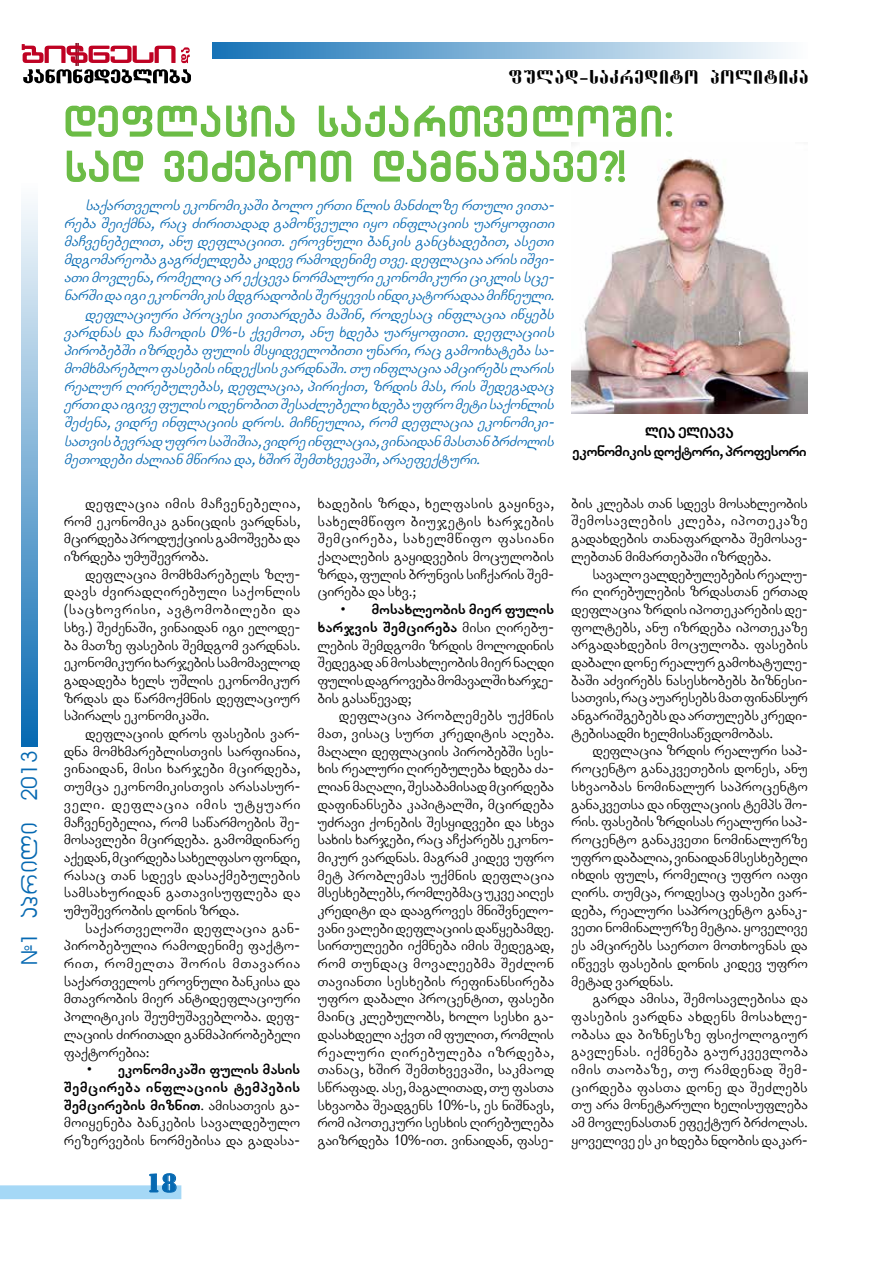
<style>
.page{position:relative;width:893px;height:1263px;background:#fff}
.page>*{position:absolute;margin:0;border:0;box-sizing:border-box;transform-origin:0 0}
.t1{font:40.5px/45px "Geo Sanet";color:#6bbc45;scale:1.1 1}
.t2{font:27px "Stencil";color:#0669b2}
.t3{font:22.5px "Avaza Mtavruli";letter-spacing:.025em;color:#0669b2}
.t4{font:19.5px "Geo Shemoqmedi";letter-spacing:.05em;color:#000;scale:1.2 1}
.t5{font:italic 15px "H Kolkhety";color:#0669b2}
.t6{font:700 15px "H Kolkhety";letter-spacing:-.06em;color:#000}
.t7{font:700 15px "H Kolkhety Mtav";letter-spacing:-.06em;color:#000}
.t8{font:14.55px/17.7px "H Kolkhety";letter-spacing:-.03em;color:#000}
.t9{font:14.55px/17.7px "H Kolkhety";letter-spacing:-.005em;color:#000}
.t10{font:14.55px/17.7px "H Kolkhety";letter-spacing:.005em;color:#000}
.s1{font-weight:700}
</style>
<div class="page">
<div style="left:0;top:1185px;width:181px;height:14px;background:#a5d8f6;border:2px solid #a5d8f6"></div>
<svg style="left:149px;top:1173px;width:28px;height:20px"></svg>
<div style="left:168px;top:43px;width:640px;height:16px;background:linear-gradient(to right,#0669b2,#fcfdfe)"></div>
<div style="left:21px;top:183px;width:16px;height:563px;background:linear-gradient(to bottom,#fdfdfe,#0669b2)"></div>
<div style="left:21px;top:42px;width:191px;height:42px;background:#fff"></div>
<svg style="left:21px;top:44px;width:167px;height:40px"></svg>
<svg style="left:22px;top:43px;width:169px;height:40px"></svg>
<img style="left:571px;top:142px;width:237px;height:272px">
<svg style="left:65px;top:105px;width:230px;height:32px"></svg>
<svg style="left:318px;top:105px;width:355px;height:33px"></svg>
<svg style="left:66px;top:150px;width:78px;height:32px"></svg>
<svg style="left:164px;top:150px;width:188px;height:33px"></svg>
<svg style="left:374px;top:149px;width:252px;height:34px"></svg>
<h3 class="t3" style="left:19px;top:965px;width:216px;rotate:-90deg">#1 aprili 2013</h3>
<h3 class="t4" style="left:508px;top:66px;width:251px">FULAD-SAKREDITO POLITIKA</h3>
<h1 class="t1" style="left:64px;top:99px;width:557px">DEFLACIA SAQARTVELOSI:<br>SAD VEZEBOT DAMNASAVE?!</h1>
<p class="t5" style="left:85px;top:197px;width:469px">SAQARTVELOSEKONOMIKASIBOLO ERTIWLISMANZILZERTULIVITA-</p>
<p class="t5" style="left:64px;top:215px;width:496px">REBASEIQMNA,RAC ZIRITADAD GAMOWVEULIIYO INFLACIIS UARYOFITI</p>
<p class="t5" style="left:64px;top:233px;width:495px">MACVENEBELIT,ANU DEFLACIIT.EROVNULIBANKIS GANCXADEBIT,ASETI</p>
<p class="t5" style="left:64px;top:252px;width:490px">MDGOMAREOBAGAGRZELDEBAKIDEVRAMODENIMETVE.DEFLACIAARISISVI-</p>
<p class="t5" style="left:64px;top:270px;width:490px">ATIMOVLENA,ROMELIC AR EQCEVANORMALURIEKONOMIKURICIKLISSCE-</p>
<p class="t5" style="left:64px;top:288px;width:496px">NARSIDAIGIEKONOMIKISMDGRADOBISSERYEVISINDIKATORADAAMICNEULI.</p>
<p class="t5" style="left:85px;top:306px;width:474px">DEFLACIURIPROCESIVITARDEBAMASIN,RODESAC INFLACIAIWYEBS</p>
<p class="t5" style="left:64px;top:324px;width:496px">VARDNAS DA CAMODIS 0%-S QVEMOT, ANU XDEBA UARYOFITI. DEFLACIIS</p>
<p class="t5" style="left:64px;top:342px;width:490px">PIROBEBSIIZRDEBAFULISMSYIDVELOBITIUNARI,RAC GAMOIXATEBASA-</p>
<p class="t5" style="left:64px;top:360px;width:495px">MOMXMAREBLO FASEBISINDEQSISVARDNASI.TU INFLACIAAMCIREBSLARIS</p>
<p class="t5" style="left:64px;top:379px;width:496px">REALUR RIREBULEBAS,DEFLACIA,PIRIQIT,ZRDISMAS,RISSEDEGADAC</p>
<p class="t5" style="left:64px;top:397px;width:496px">ERTIDAIGIVEFULISODENOBIT SESAZLEBELIXDEBAUFRO METISAQONLIS</p>
<p class="t5" style="left:64px;top:415px;width:490px">SEZENA,VIDREINFLACIISDROS.MICNEULIA,ROMDEFLACIAEKONOMIKI-</p>
<p class="t5" style="left:64px;top:433px;width:495px">SATVISBEVRAD UFRO SASISIA,VIDREINFLACIA,VINAIDANMASTANBRZOLIS</p>
<p class="t5" style="left:64px;top:451px;width:422px">METODEBIZALIANMWIRIADA,XSIR SEMTXVEVASI,ARAEFEQTURI.</p>
<p class="t10" style="left:317px;top:495px;width:238px">XADEBIS ZRDA, XELFASIS GAYINVA,<br>SAXELMWIFO BIUJETIS XARJEBIS<br>SEMCIREBA, SAXELMWIFO FASIANI<br>QARALEBIS GAYIDVEBIS MOCULOBIS<br>ZRDA, FULIS BRUNVIS SICQARIS SEM-<br>CIREBA DA SXV.;</p>
<p class="t8" style="left:317px;top:601px;width:238px;text-indent:21px"><span class="s1">• MOSAXLEOBIS MIER FULIS<br>XARJVIS SEMCIREBA</span> MISI RIREBU-<br>LEBIS SEMDGOMI ZRDIS MOLODINIS<br>SEDEGAD AN MOSAXLEOBIS MIER NARDI<br>FULIS DAGROVEBA MOMAVALSI XARJE-<br>BIS GASAWEVAD;</p>
<p class="t8" style="left:317px;top:708px;width:238px;text-indent:21px">DEFLACIA PROBLEMEBS UQMNIS MAT, VISAC SURT KREDITIS AREBA.<br>MARALI DEFLACIIS PIROBEBSI SES-XIS REALURI RIREBULEBA XDEBA ZA-LIAN MARALI, SESABAMISAD MCIRDEBA DAFINANSEBA KAPITALSI, MCIRDEBA UZRAVI QONEBIS SESYIDVEBI DA SXVA SAXIS XARJEBI, RAC ACQAREBS EKONO-MIKUR VARDNAS. MAGRAM KIDEV UFRO MET PROBLEMAS UQMNIS DEFLACIA MSESXEBLEBS, ROMLEBMAC UKVE AIRES KREDITI DA DAAGROVES MNISVNELO-VANI VALEBI DEFLACIIS DAWYEBAMDE.<br>SIRTULEEBI IQMNEBA IMIS SEDEGAD, ROM TUNDAC MOVALEEBMA SEZLON TAVIANTI SESXEBIS REFINANSIREBA UFRO DABALI PROCENTIT, FASEBI MAINC KLEBULOBS, XOLO SESXI GA-DASAXDELI AQVT IM FULIT, ROMLIS REALURI RIREBULEBA IZRDEBA, TANAC, XSIR SEMTXVEVASI, SAKMAOD SWRAFAD. ASE, MAGALITAD, TU FASTA SXVAOBA SEADGENS 10%-S, ES NISNAVS, ROM IPOTEKURI SESXIS RIREBULEBA GAIZRDEBA 10%-IT. VINAIDAN, FASE-</p>
<p class="t8" style="left:64px;top:495px;width:238px;text-align:justify;text-indent:21px">DEFLACIA IMIS MACVENEBELIA, ROM EKONOMIKA GANICDIS VARDNAS, MCIRDEBA PRODUQCIIS GAMOSVEBA DA IZRDEBA UMUSEVROBA.</p>
<p class="t8" style="left:64px;top:566px;width:238px;text-indent:21px">DEFLACIA MOMXMAREBELS ZRU-<br>DAVS ZVIRADRIREBULI SAQONLIS (SACXOVRISI, AVTOMOBILEBI DA<br>SXV.) SEZENASI, VINAIDAN IGI ELODE-<br>BA MATZE FASEBIS SEMDGOM VARDNAS.<br>EKONOMIKURI XARJEBIS SAMOMAVLOD<br>GADADEBA XELS USLIS EKONOMIKUR<br>ZRDAS DA WARMOQMNIS DEFLACIUR<br>SPIRALS EKONOMIKASI.</p>
<p class="t8" style="left:64px;top:725px;width:238px;text-indent:21px">DEFLACIIS DROS FASEBIS VAR-<br>DNA MOMXMAREBLISTVIS SARFIANIA,<br>VINAIDAN, MISI XARJEBI MCIRDEBA,<br>TUMCA EKONOMIKISTVIS ARASASUR-<br>VELI. DEFLACIA IMIS UTYUARI<br>MACVENEBELIA, ROM SAWARMOEBIS SE-<br>MOSAVLEBI MCIRDEBA. GAMOMDINARE<br>AQEDAN, MCIRDEBA SAXELFASO FONDI,<br>RASAC TAN SDEVS DASAQMEBULEBIS<br>SAMSAXURIDAN GATAVISUFLEBA DA<br>UMUSEVROBIS DONIS ZRDA.</p>
<p class="t8" style="left:64px;top:920px;width:238px;text-indent:21px">SAQARTVELOSI DEFLACIA GAN-<br>PIROBEBULIA RAMODENIME FAQTO-<br>RIT, ROMELTA SORIS MTAVARIA<br>SAQARTVELOS EROVNULI BANKISA DA<br>MTAVROBIS MIER ANTIDEFLACIURI<br>POLITIKIS SEUMUSAVEBLOBA. DEF-<br>LACIIS ZIRITADI GANMAPIROBEBELI<br>FAQTOREBIA:</p>
<p class="t9" style="left:64px;top:1061px;width:238px;text-indent:21px"><span class="s1">• EKONOMIKASI FULIS MASIS<br>SEMCIREBA INFLACIIS TEMPEBIS<br>SEMCIREBIS MIZNIT</span>. AMISATVIS GA-<br>MOIYENEBA BANKEBIS SAVALDEBULO<br>REZERVEBIS NORMEBISA DA GADASA-</p>
<h2 class="t2" style="left:146px;top:1167px;width:33px">18</h2>
<p class="t7" style="left:645px;top:425px;width:91px">LIA ELIAVA</p>
<p class="t6" style="left:572px;top:443px;width:236px">EKONOMIKIS DOQTORI, PROFESORI</p>
<p class="t8" style="left:571px;top:495px;width:238px">BIS KLEBAS TAN SDEVS MOSAXLEOBIS<br>SEMOSAVLEBIS KLEBA, IPOTEKAZE<br>GADAXDEBIS TANAFARDOBA SEMOSAV-<br>LEBTAN MIMARTEBASI IZRDEBA.</p>
<p class="t8" style="left:571px;top:566px;width:238px;text-indent:21px">SAVALO VALDEBULEBEBIS REALU-<br>RI RIREBULEBIS ZRDASTAN ERTAD<br>DEFLACIA ZRDIS IPOTEKAREBIS DE-<br>FOLTEBS, ANU IZRDEBA IPOTEKAZE<br>ARGADAXDEBIS MOCULOBA. FASEBIS<br>DABALI DONE REALUR GAMOXATULE-<br>BASI AZVIREBS NASESXOBEBS BIZNESI-<br>SATVIS, RAC AUARESEBS MAT FINANSUR<br>ANGARISGEBEBS DA ARTULEBS KREDI-<br>TEBISADMI XELMISAWVDOMOBAS.</p>
<p class="t8" style="left:571px;top:743px;width:238px;text-indent:21px">DEFLACIA ZRDIS REALURI SAP-<br>ROCENTO GANAKVETEBIS DONES, ANU<br>SXVAOBAS NOMINALUR SAPROCENTO<br>GANAKVETSA DA INFLACIIS TEMPS SO-<br>RIS. FASEBIS ZRDISAS REALURI SAP-<br>ROCENTO GANAKVETI NOMINALURZE<br>UFRO DABALIA, VINAIDAN MSESXEBELI<br>IXDIS FULS, ROMELIC UFRO IAFI<br>RIRS. TUMCA, RODESAC FASEBI VAR-<br>DEBA, REALURI SAPROCENTO GANAK-<br>VETI NOMINALURZE METIA. YOVELIVE<br>ES AMCIREBS SAERTO MOTXOVNAS DA<br>IWVEVS FASEBIS DONIS KIDEV UFRO<br>METAD VARDNAS.</p>
<p class="t9" style="left:571px;top:990px;width:238px;text-indent:21px">GARDA AMISA, SEMOSAVLEBISA DA<br>FASEBIS VARDNA AXDENS MOSAXLE-<br>OBASA DA BIZNESZE FSIQOLOGIUR<br>GAVLENAS. IQMNEBA GAURKVEVLOBA<br>IMIS TAOBAZE, TU RAMDENAD SEM-<br>CIRDEBA FASTA DONE DA SEZLEBS<br>TU ARA MONETARULI XELISUFLEBA<br>AM MOVLENASTAN EFEQTUR BRZOLAS.<br>YOVELIVE ES KI XDEBA NDOBIS DAKAR-</p>
</div>
